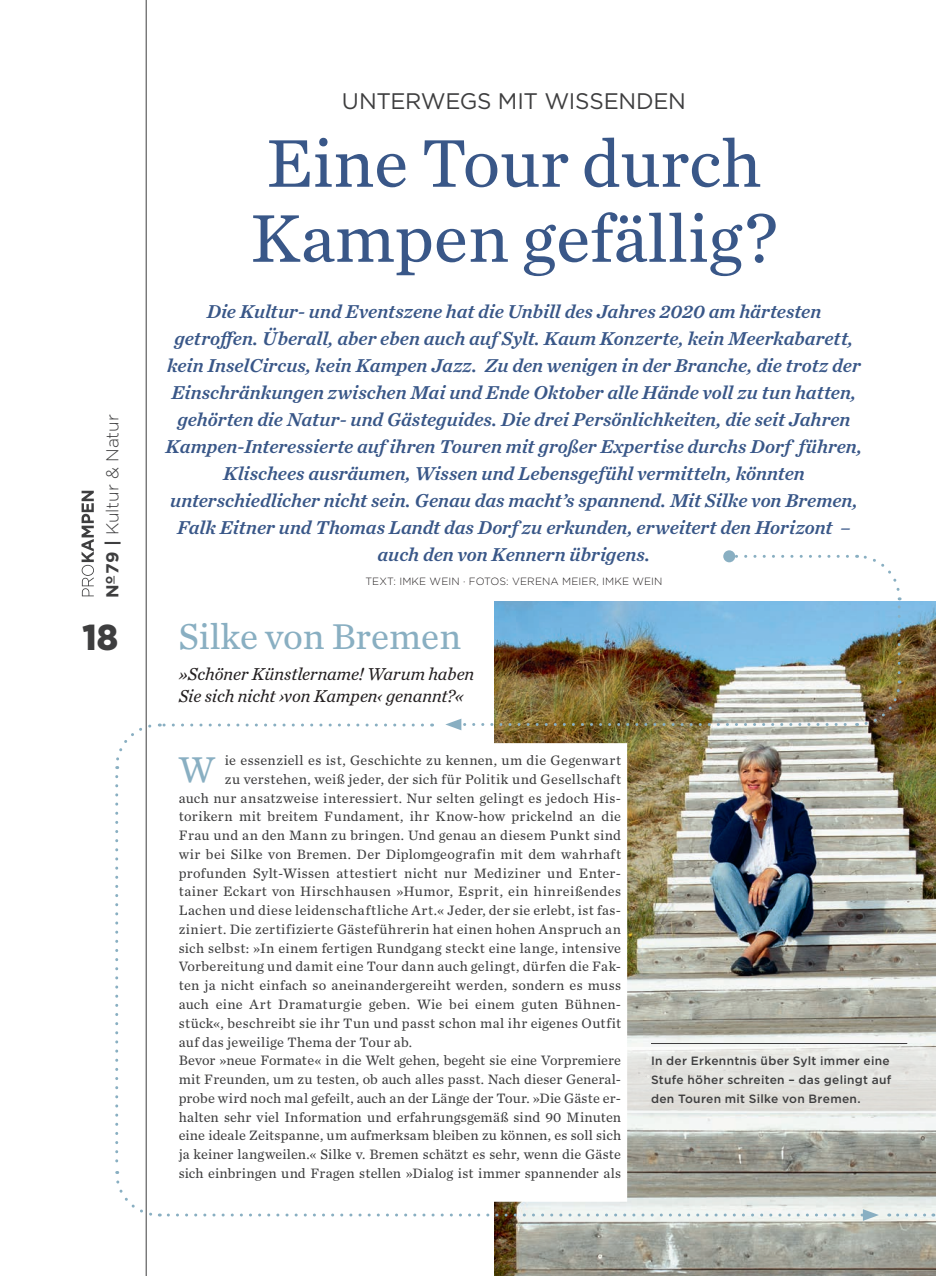
<style>
.page{position:relative;width:936px;height:1276px;background:#fff}
.page>*{position:absolute;margin:0;border:0;box-sizing:border-box;transform-origin:0 0}
.t1{font:70.5px/75px "Chronicle Text G2";color:#395788}
.t2{font:37.5px "Chronicle Text G2";color:#89afc2}
.t3{font:900 36px "Gotham";color:#3e3e3f;scale:.94 1}
.t4{font:22.5px "Gotham";letter-spacing:-.015em;color:#3e3e3f}
.t5{font:italic 19.5px/27px "Chronicle Text G2 Semi";color:#395788;text-align:center}
.t6{font:italic 18px/22.5px "Chronicle Text G2";color:#231f20}
.t7{font:300 17.25px "Gotham";letter-spacing:-.01em;color:#3e3e3f}
.t8{font:14.25px "Chronicle Text G2";letter-spacing:.02em;color:#3e3e3f}
.t9{font:14.25px "Chronicle Text G2";color:#3e3e3f}
.t10{font:500 12px/18.8px "Gotham";letter-spacing:.025em;color:#3e3e3f}
.t11{font:300 10.5px "Gotham";letter-spacing:.01em;color:#231f20}
.s1{font-weight:700}
</style>
<div class="page">
<svg style="left:81px;top:491px;width:13px;height:105px"></svg>
<hr style="left:146px;top:0;width:1px;height:1276px;background:#3e3e3f">
<img style="left:495px;top:601px;width:440px;height:675px">
<img style="left:856px;top:554px;width:45px;height:119px">
<svg style="left:735px;top:555px;width:112px;height:3px"></svg>
<img style="left:445px;top:680px;width:457px;height:50px">
<div style="left:723px;top:550px;width:12px;height:12px;background:#89afc2;border-radius:50%"></div>
<svg style="left:159px;top:723px;width:263px;height:3px"></svg>
<svg style="left:115px;top:722px;width:37px;height:47px"></svg>
<svg style="left:115px;top:776px;width:45px;height:442px"></svg>
<svg style="left:168px;top:1209px;width:710px;height:11px"></svg>
<svg style="left:494px;top:740px;width:136px;height:464px"></svg>
<svg style="left:897px;top:1213px;width:36px;height:3px"></svg>
<svg style="left:626px;top:1047px;width:309px;height:66px;background:#e3e3df"></svg>
<hr style="left:651px;top:1043px;width:256px;height:1px;background:#3e3e3f">
<p class="t7" style="left:103px;top:598px;width:185px;rotate:-90deg"><span class="s1">N</span><sup>o</sup> <span class="s1">79 |</span> Kultur &amp; Natur</p>
<h3 class="t3" style="left:82px;top:617px;width:39px">18</h3>
<h3 class="t4" style="left:342px;top:88px;width:345px">UNTERWEGS MIT WISSENDEN</h3>
<h1 class="t1" style="left:250px;top:122px;width:528px">Eine Tour durch<br>Kampen gefällig?</h1>
<p class="t5" style="left:166px;top:296px;width:698px">Die Kultur- und Eventszene hat die Unbill des Jahres 2020 am härtesten getroffen. Überall, aber eben auch auf Sylt. Kaum Konzerte, kein Meerkabarett, kein InselCircus, kein Kampen Jazz. Zu den wenigen in der Branche, die trotz der Einschränkungen zwischen Mai und Ende Oktober alle Hände voll zu tun hatten, gehörten die Natur- und Gästeguides. Die drei Persönlichkeiten, die seit Jahren Kampen-Interessierte auf ihren Touren mit großer Expertise durchs Dorf führen, Klischees ausräumen, Wissen und Lebensgefühl vermitteln, könnten unterschiedlicher nicht sein. Genau das macht’s spannend. Mit Silke von Bremen, Falk Eitner und Thomas Landt das Dorf zu erkunden, erweitert den Horizont – auch den von Kennern übrigens.</p>
<p class="t11" style="left:365px;top:576px;width:298px">TEXT: IMKE WEIN · FOTOS: VERENA MEIER, IMKE WEIN</p>
<h2 class="t2" style="left:179px;top:608px;width:284px">Silke von Bremen</h2>
<p class="t6" style="left:179px;top:661px;width:297px">»Schöner Künstlername! Warum haben<br>Sie sich nicht ›von Kampen‹ genannt?«</p>
<p class="t8" style="left:225px;top:749px;width:398px">ie essenziell es ist, Geschichte zu kennen, um die Gegenwart</p>
<p class="t8" style="left:225px;top:768px;width:398px">zu verstehen, weiß jeder, der sich für Politik und Gesellschaft</p>
<p class="t8" style="left:179px;top:787px;width:444px">auch nur ansatzweise interessiert. Nur selten gelingt es jedoch His-</p>
<p class="t8" style="left:179px;top:806px;width:444px">torikern mit breitem Fundament, ihr Know-how prickelnd an die</p>
<p class="t8" style="left:179px;top:824px;width:444px">Frau und an den Mann zu bringen. Und genau an diesem Punkt sind</p>
<p class="t8" style="left:179px;top:843px;width:444px">wir bei Silke von Bremen. Der Diplomgeografin mit dem wahrhaft</p>
<p class="t8" style="left:179px;top:862px;width:444px">profunden Sylt-Wissen attestiert nicht nur Mediziner und Enter-</p>
<p class="t8" style="left:179px;top:881px;width:444px">tainer Eckart von Hirschhausen »Humor, Esprit, ein hinreißendes</p>
<p class="t8" style="left:179px;top:899px;width:444px">Lachen und diese leidenschaftliche Art.« Jeder, der sie erlebt, ist fas-</p>
<p class="t8" style="left:179px;top:918px;width:444px">ziniert. Die zertifizierte Gästeführerin hat einen hohen Anspruch an</p>
<p class="t8" style="left:179px;top:937px;width:444px">sich selbst: »In einem fertigen Rundgang steckt eine lange, intensive</p>
<p class="t8" style="left:179px;top:956px;width:444px">Vorbereitung und damit eine Tour dann auch gelingt, dürfen die Fak-</p>
<p class="t8" style="left:179px;top:974px;width:444px">ten ja nicht einfach so aneinandergereiht werden, sondern es muss</p>
<p class="t8" style="left:179px;top:993px;width:444px">auch eine Art Dramaturgie geben. Wie bei einem guten Bühnen-</p>
<p class="t8" style="left:179px;top:1012px;width:444px">stück«, beschreibt sie ihr Tun und passt schon mal ihr eigenes Outfit</p>
<p class="t8" style="left:179px;top:1031px;width:235px">auf das jeweilige Thema der Tour ab.</p>
<p class="t9" style="left:179px;top:1049px;width:444px">Bevor »neue Formate« in die Welt gehen, begeht sie eine Vorpremiere</p>
<p class="t8" style="left:179px;top:1068px;width:444px">mit Freunden, um zu testen, ob auch alles passt. Nach dieser General-</p>
<p class="t8" style="left:179px;top:1087px;width:444px">probe wird noch mal gefeilt, auch an der Länge der Tour. »Die Gäste er-</p>
<p class="t8" style="left:179px;top:1106px;width:444px">halten sehr viel Information und erfahrungsgemäß sind 90 Minuten</p>
<p class="t8" style="left:179px;top:1124px;width:444px">eine ideale Zeitspanne, um aufmerksam bleiben zu können, es soll sich</p>
<p class="t8" style="left:179px;top:1143px;width:444px">ja keiner langweilen.« Silke v. Bremen schätzt es sehr, wenn die Gäste</p>
<p class="t8" style="left:179px;top:1162px;width:444px">sich einbringen und Fragen stellen »Dialog ist immer spannender als</p>
<h2 class="t2" style="left:179px;top:741px;width:37px">W</h2>
<p class="t10" style="left:651px;top:1051px;width:242px">In der Erkenntnis über Sylt immer eine<br>Stufe höher schreiten – das gelingt auf den Touren mit Silke von Bremen.</p>
</div>
